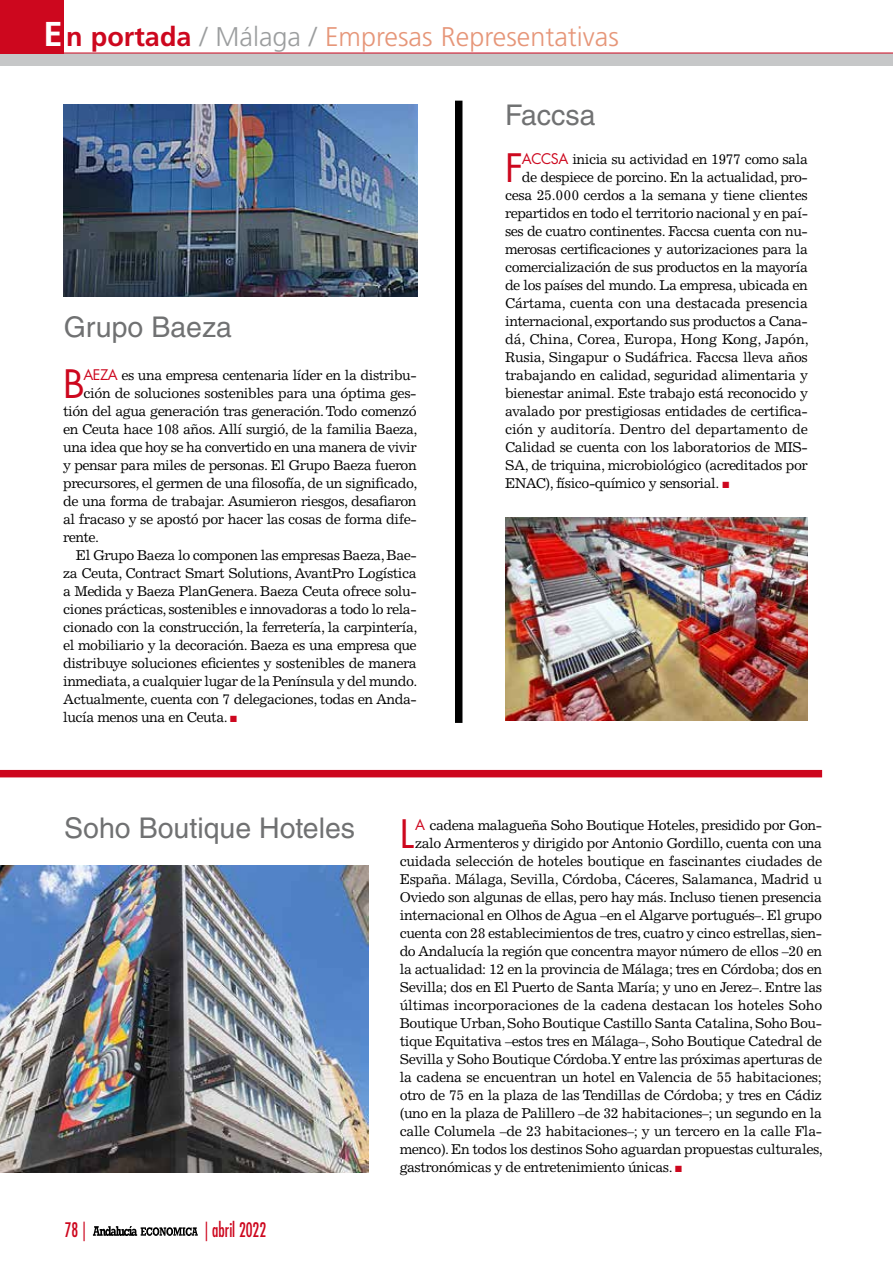
<style>
.page{position:relative;width:893px;height:1263px;background:#fff}
.page>*{position:absolute;margin:0;border:0;box-sizing:border-box;transform-origin:0 0}
.t1{font:38.1px "Futura Std";color:#cd071e}
.t2{font:28.5px "Helvetica LT Std";color:#707172}
.t3{font:300 27px "Frutiger LT Std";color:#e69679}
.t4{font:condensed 19.5px "Futura Std";color:#cd071e;scale:.85 1}
.t5{font:14.25px "Excelsior LT Std";letter-spacing:-.03em;color:#000}
.t6{font:14.25px "Excelsior LT Std";letter-spacing:-.01em;color:#000}
.s1{font-weight:700;font-size:34.5px;color:#fff}
.s2{font-weight:700;color:#cd071e}
.s3{color:#9c9e9f}
.s4{font-family:"Futura Std";color:#cd071e}
.s5{color:#cd071e}
.s6{font-family:"Futura Std";font-size:38.1px;color:#cd071e}
</style>
<div class="page">
<svg style="left:93px;top:1226px;width:105px;height:10px"></svg>
<div style="left:0;top:53px;width:893px;height:12px;background:#c6c7c8"></div>
<hr style="left:0;top:53px;width:893px;height:1px;background:#cd071e">
<div style="left:0;top:0;width:64px;height:53px;background:#cd071e"></div>
<div style="left:0;top:770px;width:822px;height:7px;background:#cd071e"></div>
<div style="left:455px;top:101px;width:7px;height:622px;background:#000"></div>
<img style="left:0;top:866px;width:369px;height:306px">
<img style="left:63px;top:104px;width:354px;height:193px">
<img style="left:505px;top:518px;width:303px;height:203px">
<hr style="left:892px;top:459px;width:1px;height:271px;background:#009ee0">
<h3 class="t3" style="left:44px;top:21px;width:577px"><span class="s1">E</span><span class="s2">n portada</span> <span class="s3">/ Málaga /</span> Empresas Representativas</h3>
<h2 class="t2" style="left:64px;top:311px;width:170px">Grupo Baeza</h2>
<h1 class="t1" style="left:63px;top:359px;width:23px">B</h1>
<p class="t5" style="left:83px;top:366px;width:335px"><span class="s4">AEZA</span> es una empresa centenaria líder en la distribu-</p>
<p class="t5" style="left:83px;top:384px;width:335px">ción de soluciones sostenibles para una óptima ges-</p>
<p class="t5" style="left:63px;top:402px;width:355px">tión del agua generación tras generación. Todo comenzó</p>
<p class="t5" style="left:63px;top:420px;width:356px">en Ceuta hace 108 años. Allí surgió, de la familia Baeza,</p>
<p class="t5" style="left:63px;top:438px;width:355px">una idea que hoy se ha convertido en una manera de vivir</p>
<p class="t5" style="left:63px;top:456px;width:355px">y pensar para miles de personas. El Grupo Baeza fueron</p>
<p class="t5" style="left:63px;top:474px;width:356px">precursores, el germen de una filosofía, de un significado,</p>
<p class="t5" style="left:63px;top:492px;width:355px">de una forma de trabajar. Asumieron riesgos, desafiaron</p>
<p class="t5" style="left:63px;top:510px;width:355px">al fracaso y se apostó por hacer las cosas de forma dife-</p>
<p class="t5" style="left:63px;top:528px;width:38px">rente.</p>
<p class="t5" style="left:76px;top:546px;width:342px">El Grupo Baeza lo componen las empresas Baeza, Bae-</p>
<p class="t5" style="left:63px;top:564px;width:355px">za Ceuta, Contract Smart Solutions, AvantPro Logística</p>
<p class="t5" style="left:63px;top:582px;width:355px">a Medida y Baeza PlanGenera. Baeza Ceuta ofrece solu-</p>
<p class="t5" style="left:63px;top:600px;width:355px">ciones prácticas, sostenibles e innovadoras a todo lo rela-</p>
<p class="t5" style="left:63px;top:618px;width:356px">cionado con la construcción, la ferretería, la carpintería,</p>
<p class="t5" style="left:63px;top:636px;width:355px">el mobiliario y la decoración. Baeza es una empresa que</p>
<p class="t5" style="left:63px;top:654px;width:355px">distribuye soluciones eficientes y sostenibles de manera</p>
<p class="t5" style="left:63px;top:672px;width:356px">inmediata, a cualquier lugar de la Península y del mundo.</p>
<p class="t5" style="left:63px;top:690px;width:355px">Actualmente, cuenta con 7 delegaciones, todas en Anda-</p>
<p class="t5" style="left:63px;top:708px;width:175px">lucía menos una en Ceuta. <span class="s5">■</span></p>
<h2 class="t2" style="left:505px;top:98px;width:92px">Faccsa</h2>
<h1 class="t1" style="left:505px;top:143px;width:20px">F</h1>
<p class="t5" style="left:522px;top:150px;width:287px"><span class="s4">ACCSA</span> inicia su actividad en 1977 como sala</p>
<p class="t5" style="left:522px;top:168px;width:287px">de despiece de porcino. En la actualidad, pro-</p>
<p class="t5" style="left:505px;top:186px;width:304px">cesa 25.000 cerdos a la semana y tiene clientes</p>
<p class="t5" style="left:505px;top:204px;width:304px">repartidos en todo el territorio nacional y en paí-</p>
<p class="t5" style="left:505px;top:222px;width:304px">ses de cuatro continentes. Faccsa cuenta con nu-</p>
<p class="t5" style="left:505px;top:240px;width:304px">merosas certificaciones y autorizaciones para la</p>
<p class="t5" style="left:505px;top:258px;width:304px">comercialización de sus productos en la mayoría</p>
<p class="t5" style="left:505px;top:276px;width:304px">de los países del mundo. La empresa, ubicada en</p>
<p class="t5" style="left:505px;top:294px;width:304px">Cártama, cuenta con una destacada presencia</p>
<p class="t5" style="left:505px;top:312px;width:304px">internacional, exportando sus productos a Cana-</p>
<p class="t6" style="left:505px;top:330px;width:305px">dá, China, Corea, Europa, Hong Kong, Japón,</p>
<p class="t5" style="left:505px;top:348px;width:304px">Rusia, Singapur o Sudáfrica. Faccsa lleva años</p>
<p class="t5" style="left:505px;top:366px;width:304px">trabajando en calidad, seguridad alimentaria y</p>
<p class="t5" style="left:505px;top:384px;width:304px">bienestar animal. Este trabajo está reconocido y</p>
<p class="t5" style="left:505px;top:402px;width:304px">avalado por prestigiosas entidades de certifica-</p>
<p class="t6" style="left:505px;top:420px;width:304px">ción y auditoría. Dentro del departamento de</p>
<p class="t5" style="left:505px;top:438px;width:304px">Calidad se cuenta con los laboratorios de MIS-</p>
<p class="t5" style="left:505px;top:456px;width:304px">SA, de triquina, microbiológico (acreditados por</p>
<p class="t5" style="left:505px;top:474px;width:226px">ENAC), físico-químico y sensorial. <span class="s5">■</span></p>
<h2 class="t2" style="left:64px;top:811px;width:351px">Soho Boutique Hoteles <span class="s6">L</span></h2>
<p class="t5" style="left:415px;top:816px;width:408px"><span class="s4">A</span> cadena malagueña Soho Boutique Hoteles, presidido por Gon-</p>
<p class="t5" style="left:415px;top:834px;width:408px">zalo Armenteros y dirigido por Antonio Gordillo, cuenta con una</p>
<p class="t5" style="left:400px;top:852px;width:424px">cuidada selección de hoteles boutique en fascinantes ciudades de</p>
<p class="t5" style="left:400px;top:870px;width:424px">España. Málaga, Sevilla, Córdoba, Cáceres, Salamanca, Madrid u</p>
<p class="t5" style="left:400px;top:888px;width:424px">Oviedo son algunas de ellas, pero hay más. Incluso tienen presencia</p>
<p class="t5" style="left:400px;top:906px;width:424px">internacional en Olhos de Agua –en el Algarve portugués–. El grupo</p>
<p class="t5" style="left:400px;top:924px;width:424px">cuenta con 28 establecimientos de tres, cuatro y cinco estrellas, sien-</p>
<p class="t5" style="left:400px;top:942px;width:424px">do Andalucía la región que concentra mayor número de ellos –20 en</p>
<p class="t5" style="left:400px;top:960px;width:424px">la actualidad: 12 en la provincia de Málaga; tres en Córdoba; dos en</p>
<p class="t5" style="left:400px;top:978px;width:424px">Sevilla; dos en El Puerto de Santa María; y uno en Jerez–. Entre las</p>
<p class="t5" style="left:400px;top:996px;width:424px">últimas incorporaciones de la cadena destacan los hoteles Soho</p>
<p class="t5" style="left:400px;top:1014px;width:424px">Boutique Urban, Soho Boutique Castillo Santa Catalina, Soho Bou-</p>
<p class="t5" style="left:400px;top:1032px;width:424px">tique Equitativa –estos tres en Málaga–, Soho Boutique Catedral de</p>
<p class="t5" style="left:400px;top:1050px;width:424px">Sevilla y Soho Boutique Córdoba. Y entre las próximas aperturas de</p>
<p class="t5" style="left:400px;top:1068px;width:424px">la cadena se encuentran un hotel en Valencia de 55 habitaciones;</p>
<p class="t5" style="left:400px;top:1086px;width:424px">otro de 75 en la plaza de las Tendillas de Córdoba; y tres en Cádiz</p>
<p class="t5" style="left:400px;top:1104px;width:424px">(uno en la plaza de Palillero –de 32 habitaciones–; un segundo en la</p>
<p class="t5" style="left:400px;top:1122px;width:424px">calle Columela –de 23 habitaciones–; y un tercero en la calle Fla-</p>
<p class="t5" style="left:400px;top:1140px;width:425px">menco). En todos los destinos Soho aguardan propuestas culturales,</p>
<p class="t5" style="left:400px;top:1158px;width:284px">gastronómicas y de entretenimiento únicas. <span class="s5">■</span></p>
<h3 class="t4" style="left:65px;top:1218px;width:27px">78 |</h3>
<h3 class="t4" style="left:204px;top:1218px;width:74px">| abril 2022</h3>
</div>
